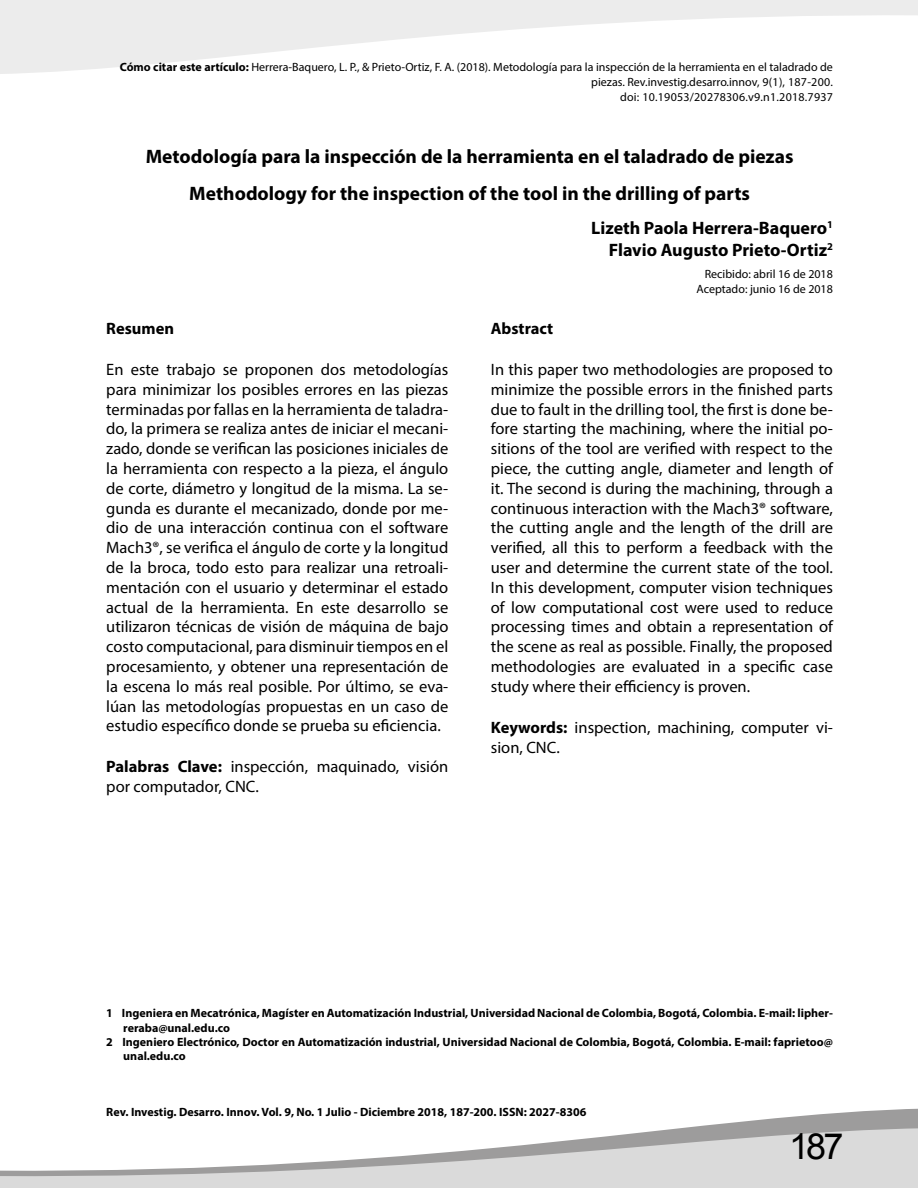
<style>
.page{position:relative;width:918px;height:1188px;background:#fff}
.page>*{position:absolute;margin:0;border:0;box-sizing:border-box;transform-origin:0 0}
.t1{font:36px "Arial";color:#000}
.t2{font:700 19.5px/36.2px "Myriad Pro";color:#000;text-align:center}
.t3{font:700 18px/21.6px "Myriad Pro";color:#000;text-align:right}
.t4{font:16.5px/19.8px "Myriad Pro";color:#000;text-align:justify}
.t5{font:700 16.5px "Myriad Pro";color:#000}
.t6{font:700 12px "Myriad Pro";color:#000}
.t7{font:12px/15px "Myriad Pro";color:#000;text-align:right}
.s1{font-weight:700}
</style>
<div class="page">
<svg style="left:683px;top:1109px;width:235px;height:19px;fill:#9d9c9c"></svg>
<svg style="left:1px;top:1128px;width:917px;height:60px;fill:#dadada"></svg>
<svg style="left:1px;top:0;width:917px;height:74px;fill:#ececec"></svg>
<p class="t7" style="left:120px;top:59px;width:715px"><span class="s1">Cómo citar este artículo:</span> Herrera-Baquero, L. P., &amp; Prieto-Ortiz, F. A. (2018). Metodología para la inspección de la herramienta en el taladrado de piezas. Rev.investig.desarro.innov, 9(1), 187-200.<br>doi: 10.19053/20278306.v9.n1.2018.7937</p>
<p class="t2" style="left:146px;top:138px;width:649px">Metodología para la inspección de la herramienta en el taladrado de piezas<br>Methodology for the inspection of the tool in the drilling of parts</p>
<p class="t3" style="left:591px;top:217px;width:243px">Lizeth Paola Herrera-Baquero<sup>1<br></sup>Flavio Augusto Prieto-Ortiz<sup>2</sup></p>
<p class="t7" style="left:697px;top:267px;width:138px;line-height:14.4px">Recibido: abril 16 de 2018<br>Aceptado: junio 16 de 2018</p>
<p class="t5" style="left:106px;top:318px;width:69px">Resumen</p>
<p class="t4" style="left:106px;top:359px;width:344px">En este trabajo se proponen dos metodologías para minimizar los posibles errores en las piezas terminadas por fallas en la herramienta de taladra&shy;do, la primera se realiza antes de iniciar el mecani&shy;zado, donde se verifican las posiciones iniciales de la herramienta con respecto a la pieza, el ángulo de corte, diámetro y longitud de la misma. La se&shy;gunda es durante el mecanizado, donde por me&shy;dio de una interacción continua con el software Mach3®, se verifica el ángulo de corte y la longitud de la broca, todo esto para realizar una retroali&shy;mentación con el usuario y determinar el estado actual de la herramienta. En este desarrollo se utilizaron técnicas de visión de máquina de bajo costo computacional, para disminuir tiempos en el procesamiento, y obtener una representación de la escena lo más real posible. Por último, se eva&shy;lúan las metodologías propuestas en un caso de estudio específico donde se prueba su eficiencia.</p>
<p class="t4" style="left:106px;top:757px;width:344px"><span class="s1">Palabras Clave:</span> inspección, maquinado, visión por computador, CNC.</p>
<p class="t5" style="left:491px;top:318px;width:64px">Abstract</p>
<p class="t4" style="left:491px;top:359px;width:344px">In this paper two methodologies are proposed to minimize the possible errors in the finished parts due to fault in the drilling tool, the first is done be&shy;fore starting the machining, where the initial po&shy;sitions of the tool are verified with respect to the piece, the cutting angle, diameter and length of it. The second is during the machining, through a continuous interaction with the Mach3® software, the cutting angle and the length of the drill are verified, all this to perform a feedback with the user and determine the current state of the tool.<br>In this development, computer vision techniques of low computational cost were used to reduce processing times and obtain a representation of the scene as real as possible. Finally, the proposed methodologies are evaluated in a specific case study where their efficiency is proven.</p>
<p class="t4" style="left:491px;top:717px;width:344px"><span class="s1">Keywords:</span> inspection, machining, computer vi&shy;sion, CNC.</p>
<p class="t6" style="left:106px;top:1005px;width:728px">1 Ingeniera en Mecatrónica, Magíster en Automatización Industrial, Universidad Nacional de Colombia, Bogotá, Colombia. E-mail: lipher-</p>
<p class="t6" style="left:123px;top:1020px;width:108px">reraba@unal.edu.co</p>
<p class="t6" style="left:106px;top:1034px;width:728px">2 Ingeniero Electrónico, Doctor en Automatización industrial, Universidad Nacional de Colombia, Bogotá, Colombia. E-mail: faprietoo@</p>
<p class="t6" style="left:123px;top:1049px;width:64px">unal.edu.co</p>
<p class="t6" style="left:106px;top:1104px;width:482px">Rev. Investig. Desarro. Innov. Vol. 9, No. 1 Julio - Diciembre 2018, 187-200. ISSN: 2027-8306</p>
<h1 class="t1" style="left:789px;top:1123px;width:56px">187</h1>
</div>
